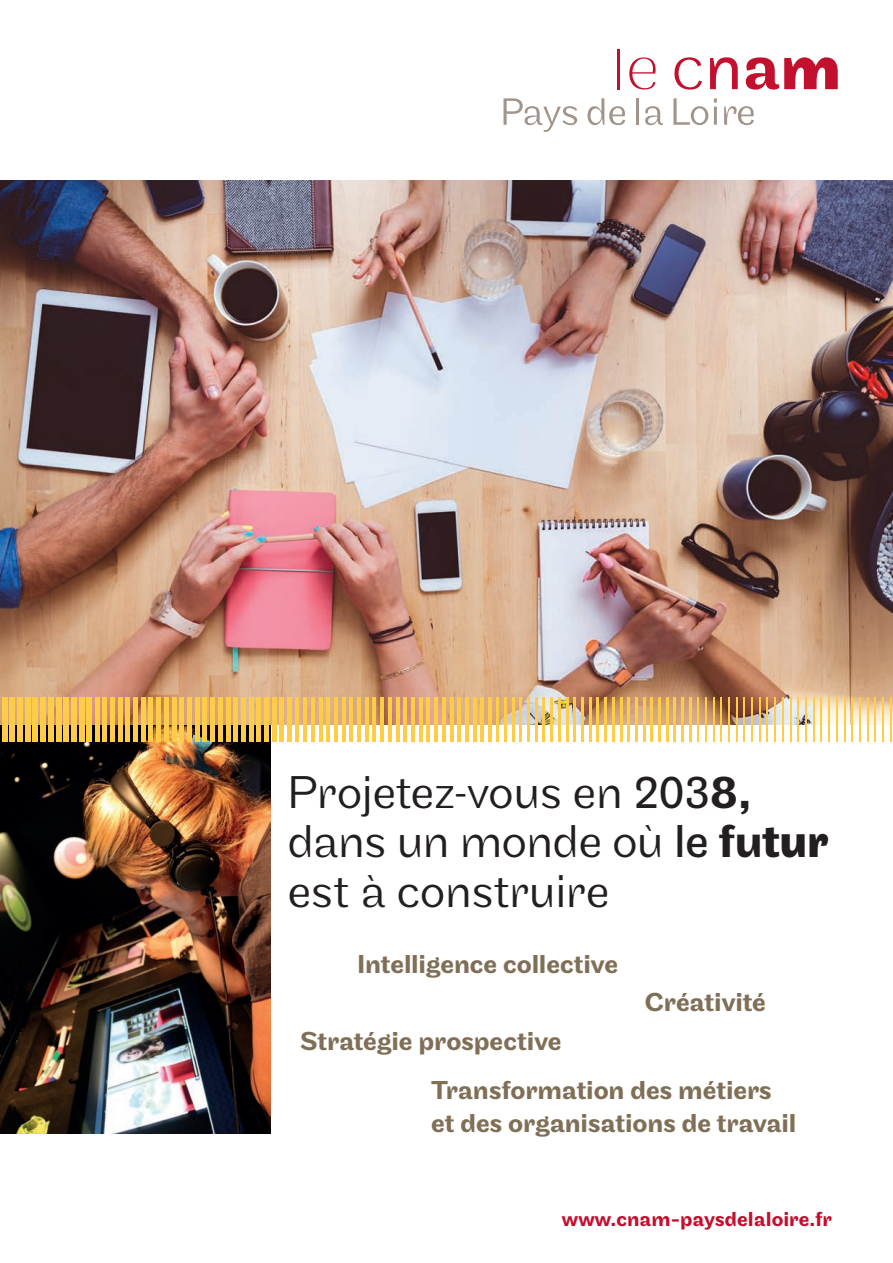
<style>
.page{position:relative;width:893px;height:1263px;background:#fff}
.page>*{position:absolute;margin:0;border:0;box-sizing:border-box;transform-origin:0 0}
.t1{font:300 48px/49.5px "Maple";letter-spacing:-.02em;color:#231f20}
.t2{font:500 27px/49.2px "Maple";letter-spacing:-.005em;color:#806f57}
.t3{font:500 21px "Maple";color:#c3102e}
.s1{font-weight:400}
.s2{font-weight:500}
.s3{font-weight:700}
</style>
<div class="page">
<img style="left:0;top:725px;width:270px;height:408px">
<img style="left:0;top:181px;width:893px;height:544px">
<div style="left:2px;top:697px;width:5px;height:45px;background:#fecc46"></div>
<div style="left:10px;top:697px;width:5px;height:45px;background:#fecc46"></div>
<div style="left:17px;top:697px;width:6px;height:45px;background:#fecc46"></div>
<div style="left:25px;top:697px;width:5px;height:45px;background:#fecc46"></div>
<div style="left:33px;top:697px;width:5px;height:45px;background:#fecc46"></div>
<div style="left:40px;top:697px;width:6px;height:45px;background:#fecc46"></div>
<div style="left:48px;top:697px;width:5px;height:45px;background:#fecc46"></div>
<div style="left:56px;top:697px;width:5px;height:45px;background:#fecc46"></div>
<div style="left:64px;top:697px;width:5px;height:45px;background:#fecc46"></div>
<div style="left:71px;top:697px;width:5px;height:45px;background:#fecc46"></div>
<div style="left:79px;top:697px;width:5px;height:45px;background:#fecc46"></div>
<div style="left:87px;top:697px;width:5px;height:45px;background:#fecc46"></div>
<div style="left:95px;top:697px;width:5px;height:45px;background:#fecc46"></div>
<div style="left:102px;top:697px;width:5px;height:45px;background:#fecc46"></div>
<div style="left:110px;top:697px;width:5px;height:45px;background:#fecc46"></div>
<div style="left:118px;top:697px;width:5px;height:45px;background:#fecc46"></div>
<div style="left:125px;top:697px;width:5px;height:45px;background:#fecc46"></div>
<div style="left:133px;top:697px;width:5px;height:45px;background:#fecc46"></div>
<div style="left:141px;top:697px;width:5px;height:45px;background:#fecc46"></div>
<hr style="left:149px;top:697px;width:4px;height:45px;background:#fecc46">
<div style="left:156px;top:697px;width:5px;height:45px;background:#fecc46"></div>
<div style="left:164px;top:697px;width:5px;height:45px;background:#fecc46"></div>
<hr style="left:172px;top:697px;width:4px;height:45px;background:#fecc46">
<hr style="left:180px;top:697px;width:4px;height:45px;background:#fecc46">
<div style="left:187px;top:697px;width:5px;height:45px;background:#fecc46"></div>
<hr style="left:195px;top:697px;width:4px;height:45px;background:#fecc46">
<hr style="left:203px;top:697px;width:4px;height:45px;background:#fecc46">
<div style="left:210px;top:697px;width:5px;height:45px;background:#fecc46"></div>
<hr style="left:218px;top:697px;width:4px;height:45px;background:#fecc46">
<hr style="left:226px;top:697px;width:4px;height:45px;background:#fecc46">
<hr style="left:234px;top:697px;width:4px;height:45px;background:#fecc46">
<div style="left:241px;top:697px;width:5px;height:45px;background:#fecc46"></div>
<hr style="left:249px;top:697px;width:4px;height:45px;background:#fecc46">
<hr style="left:257px;top:697px;width:4px;height:45px;background:#fecc46">
<div style="left:264px;top:697px;width:5px;height:45px;background:#fecc46"></div>
<hr style="left:272px;top:697px;width:4px;height:45px;background:#fecc46">
<hr style="left:280px;top:697px;width:4px;height:45px;background:#fecc46">
<hr style="left:288px;top:697px;width:4px;height:45px;background:#fecc46">
<hr style="left:295px;top:697px;width:4px;height:45px;background:#fecc46">
<hr style="left:303px;top:697px;width:4px;height:45px;background:#fecc46">
<hr style="left:311px;top:697px;width:4px;height:45px;background:#fecc46">
<hr style="left:319px;top:697px;width:3px;height:45px;background:#fecc46">
<hr style="left:326px;top:697px;width:4px;height:45px;background:#fecc46">
<hr style="left:334px;top:697px;width:4px;height:45px;background:#fecc46">
<hr style="left:342px;top:697px;width:3px;height:45px;background:#fecc46">
<hr style="left:349px;top:697px;width:4px;height:45px;background:#fecc46">
<hr style="left:357px;top:697px;width:4px;height:45px;background:#fecc46">
<hr style="left:365px;top:697px;width:4px;height:45px;background:#fecc46">
<hr style="left:373px;top:697px;width:3px;height:45px;background:#fecc46">
<hr style="left:380px;top:697px;width:4px;height:45px;background:#fecc46">
<hr style="left:388px;top:697px;width:4px;height:45px;background:#fecc46">
<hr style="left:396px;top:697px;width:3px;height:45px;background:#fecc46">
<hr style="left:403px;top:697px;width:4px;height:45px;background:#fecc46">
<hr style="left:411px;top:697px;width:4px;height:45px;background:#fecc46">
<hr style="left:419px;top:697px;width:3px;height:45px;background:#fecc46">
<hr style="left:427px;top:697px;width:3px;height:45px;background:#fecc46">
<hr style="left:434px;top:697px;width:4px;height:45px;background:#fecc46">
<hr style="left:442px;top:697px;width:3px;height:45px;background:#fecc46">
<hr style="left:450px;top:697px;width:3px;height:45px;background:#fecc46">
<hr style="left:458px;top:697px;width:3px;height:45px;background:#fecc46">
<hr style="left:465px;top:697px;width:3px;height:45px;background:#fecc46">
<hr style="left:473px;top:697px;width:3px;height:45px;background:#fecc46">
<hr style="left:481px;top:697px;width:3px;height:45px;background:#fecc46">
<hr style="left:488px;top:697px;width:3px;height:45px;background:#fecc46">
<hr style="left:496px;top:697px;width:3px;height:45px;background:#fecc46">
<hr style="left:504px;top:697px;width:3px;height:45px;background:#fecc46">
<hr style="left:512px;top:697px;width:3px;height:45px;background:#fecc46">
<hr style="left:519px;top:697px;width:3px;height:45px;background:#fecc46">
<hr style="left:527px;top:697px;width:3px;height:45px;background:#fecc46">
<hr style="left:535px;top:697px;width:3px;height:45px;background:#fecc46">
<hr style="left:543px;top:697px;width:2px;height:45px;background:#fecc46">
<hr style="left:550px;top:697px;width:3px;height:45px;background:#fecc46">
<hr style="left:558px;top:697px;width:3px;height:45px;background:#fecc46">
<hr style="left:566px;top:697px;width:2px;height:45px;background:#fecc46">
<hr style="left:573px;top:697px;width:3px;height:45px;background:#fecc46">
<hr style="left:581px;top:697px;width:3px;height:45px;background:#fecc46">
<hr style="left:589px;top:697px;width:2px;height:45px;background:#fecc46">
<hr style="left:597px;top:697px;width:2px;height:45px;background:#fecc46">
<hr style="left:604px;top:697px;width:3px;height:45px;background:#fecc46">
<hr style="left:612px;top:697px;width:2px;height:45px;background:#fecc46">
<hr style="left:620px;top:697px;width:2px;height:45px;background:#fecc46">
<hr style="left:627px;top:697px;width:3px;height:45px;background:#fecc46">
<hr style="left:635px;top:697px;width:2px;height:45px;background:#fecc46">
<hr style="left:643px;top:697px;width:2px;height:45px;background:#fecc46">
<hr style="left:651px;top:697px;width:2px;height:45px;background:#fecc46">
<hr style="left:658px;top:697px;width:3px;height:45px;background:#fecc46">
<hr style="left:666px;top:697px;width:2px;height:45px;background:#fecc46">
<hr style="left:674px;top:697px;width:2px;height:45px;background:#fecc46">
<hr style="left:682px;top:697px;width:2px;height:45px;background:#fecc46">
<hr style="left:689px;top:697px;width:2px;height:45px;background:#fecc46">
<hr style="left:697px;top:697px;width:2px;height:45px;background:#fecc46">
<hr style="left:705px;top:697px;width:2px;height:45px;background:#fecc46">
<hr style="left:712px;top:697px;width:2px;height:45px;background:#fecc46">
<hr style="left:720px;top:697px;width:2px;height:45px;background:#fecc46">
<hr style="left:728px;top:697px;width:2px;height:45px;background:#fecc46">
<hr style="left:736px;top:697px;width:1px;height:45px;background:#fecc46">
<hr style="left:743px;top:697px;width:2px;height:45px;background:#fecc46">
<hr style="left:751px;top:697px;width:2px;height:45px;background:#fecc46">
<hr style="left:759px;top:697px;width:1px;height:45px;background:#fecc46">
<hr style="left:766px;top:697px;width:2px;height:45px;background:#fecc46">
<hr style="left:774px;top:697px;width:2px;height:45px;background:#fecc46">
<hr style="left:782px;top:697px;width:1px;height:45px;background:#fecc46">
<hr style="left:790px;top:697px;width:1px;height:45px;background:#fecc46">
<hr style="left:797px;top:697px;width:2px;height:45px;background:#fecc46">
<hr style="left:805px;top:697px;width:2px;height:45px;background:#fecc46">
<hr style="left:813px;top:697px;width:1px;height:45px;background:#fecc46">
<hr style="left:821px;top:697px;width:1px;height:45px;background:#fecc46">
<hr style="left:828px;top:697px;width:2px;height:45px;background:#fecc46">
<hr style="left:836px;top:697px;width:1px;height:45px;background:#fecc46">
<hr style="left:844px;top:697px;width:1px;height:45px;background:#fecc46">
<hr style="left:851px;top:697px;width:2px;height:45px;background:#fecc46">
<hr style="left:859px;top:697px;width:1px;height:45px;background:#fecc46">
<hr style="left:867px;top:697px;width:1px;height:45px;background:#fecc46">
<hr style="left:875px;top:697px;width:1px;height:45px;background:#fecc46">
<hr style="left:882px;top:697px;width:1px;height:45px;background:#fecc46">
<hr style="left:890px;top:697px;width:1px;height:45px;background:#fecc46">
<svg style="left:503px;top:98px;width:74px;height:34px"></svg>
<svg style="left:587px;top:98px;width:38px;height:27px"></svg>
<hr style="left:636px;top:98px;width:3px;height:27px;background:#a1948a">
<svg style="left:645px;top:106px;width:18px;height:19px"></svg>
<svg style="left:673px;top:98px;width:35px;height:27px"></svg>
<hr style="left:714px;top:107px;width:3px;height:18px;background:#a1948a">
<svg style="left:714px;top:98px;width:3px;height:5px"></svg>
<svg style="left:724px;top:106px;width:30px;height:19px"></svg>
<svg style="left:629px;top:57px;width:26px;height:33px"></svg>
<hr style="left:617px;top:49px;width:2px;height:40px;background:#c3102e">
<svg style="left:674px;top:57px;width:28px;height:33px"></svg>
<svg style="left:710px;top:57px;width:28px;height:32px"></svg>
<svg style="left:746px;top:57px;width:92px;height:33px"></svg>
<h1 class="t1" style="left:287px;top:771px;width:542px">Projetez-vous en <span class="s1">203</span><span class="s2">8, </span>dans un monde où <span class="s1">le</span> <span class="s2">fu</span><span class="s3">tur </span>est à construire</h1>
<p class="t2" style="left:357px;top:941px;width:262px">Intelligence collective</p>
<p class="t2" style="left:645px;top:980px;width:123px">Créativité</p>
<p class="t2" style="left:431px;top:1018px;width:342px;text-indent:-131px">Stratégie prospective<br>Transformation des métiers</p>
<p class="t2" style="left:431px;top:1100px;width:367px">et des organisations de travail</p>
<p class="t3" style="left:562px;top:1211px;width:272px">www.cnam-paysdelaloire.fr</p>
</div>
